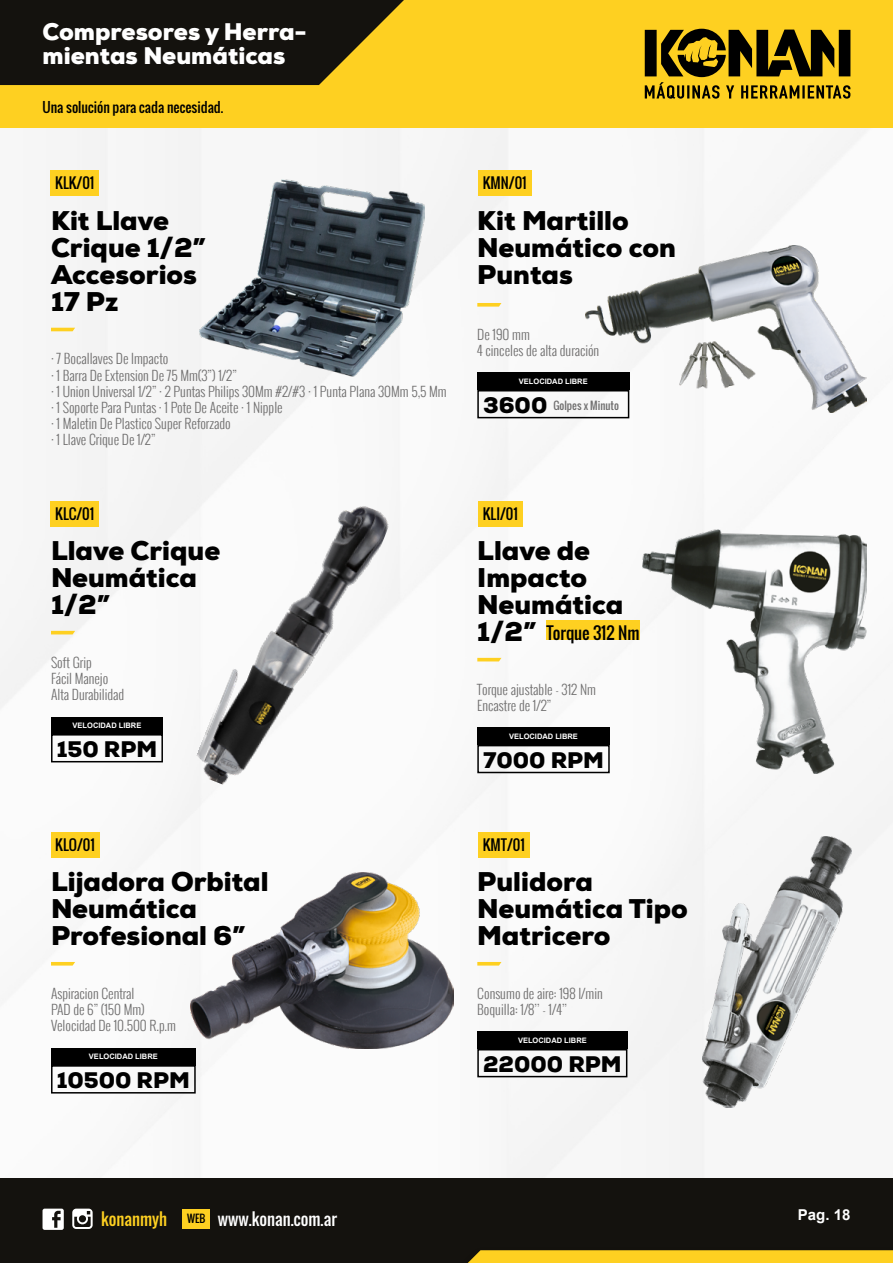
<style>
.page{position:relative;width:893px;height:1263px;background:#fff}
.page>*{position:absolute;margin:0;border:0;box-sizing:border-box;transform-origin:0 0}
.t1{font:900 27px/27px "Nexa";color:#000}
.t2{font:900 24px/24px "Nexa";color:#fff}
.t3{font:900 22.5px "Nexa";color:#000}
.t4{font:16.5px "Oswald";color:#fff}
.t5{font:16.5px "Oswald";color:#000}
.t6{font:700 15px "Arial";color:#fff}
.t7{font:14.25px "Oswald";color:#000}
.t8{font:300 13.5px/16.2px "Oswald";color:#706f6f}
.t9{font:13.5px "Oswald";color:#000}
.t10{font:10.5px "Oswald";color:#706f6f}
.t11{font:700 7.5px "Arial";color:#fff}
.s1{color:#fed021}
.s2{font-size:10.5px;color:#000}
</style>
<div class="page">
<img style="left:0;top:128px;width:893px;height:1050px">
<div style="left:0;top:0;width:893px;height:128px;background:#fed021"></div>
<svg style="left:0;top:0;width:404px;height:85px;background:#2b250f"></svg>
<div style="left:0;top:1178px;width:893px;height:85px;background:#14120e"></div>
<svg style="left:645px;top:29px;width:205px;height:70px"></svg>
<svg style="left:468px;top:1250px;width:425px;height:13px;background:#f6c920"></svg>
<svg style="left:43px;top:1208px;width:21px;height:22px"></svg>
<svg style="left:72px;top:1208px;width:21px;height:21px"></svg>
<div style="left:182px;top:1209px;width:28px;height:20px;background:#fed021"></div>
<img style="left:585px;top:246px;width:282px;height:167px">
<div style="left:478px;top:171px;width:53px;height:25px;background:#fed021"></div>
<svg style="left:477px;top:303px;width:24px;height:4px"></svg>
<div style="left:477px;top:390px;width:152px;height:28px;border:2px solid #000"></div>
<div style="left:477px;top:373px;width:152px;height:17px;background:#000"></div>
<img style="left:190px;top:503px;width:200px;height:293px">
<div style="left:51px;top:501px;width:48px;height:25px;background:#fed021"></div>
<svg style="left:51px;top:631px;width:24px;height:3px"></svg>
<div style="left:51px;top:734px;width:112px;height:28px;border:2px solid #000"></div>
<div style="left:51px;top:717px;width:112px;height:17px;background:#000"></div>
<img style="left:642px;top:530px;width:225px;height:243px">
<div style="left:478px;top:501px;width:45px;height:25px;background:#fed021"></div>
<svg style="left:477px;top:658px;width:24px;height:3px"></svg>
<div style="left:477px;top:745px;width:133px;height:28px;border:2px solid #000"></div>
<div style="left:477px;top:728px;width:133px;height:17px;background:#000"></div>
<img style="left:190px;top:873px;width:264px;height:175px">
<div style="left:51px;top:832px;width:48px;height:25px;background:#fed021"></div>
<svg style="left:51px;top:962px;width:24px;height:3px"></svg>
<div style="left:51px;top:1065px;width:145px;height:28px;border:2px solid #000"></div>
<div style="left:51px;top:1048px;width:145px;height:17px;background:#000"></div>
<img style="left:702px;top:837px;width:149px;height:270px">
<div style="left:478px;top:832px;width:52px;height:25px;background:#fed021"></div>
<svg style="left:477px;top:962px;width:24px;height:3px"></svg>
<div style="left:477px;top:1049px;width:150px;height:28px;border:2px solid #000"></div>
<div style="left:477px;top:1032px;width:150px;height:17px;background:#000"></div>
<img style="left:199px;top:179px;width:225px;height:198px">
<div style="left:51px;top:171px;width:48px;height:25px;background:#fed021"></div>
<svg style="left:51px;top:328px;width:24px;height:3px"></svg>
<div style="left:546px;top:621px;width:93px;height:19px;background:#fed021"></div>
<h2 class="t2" style="left:43px;top:19px;width:266px">Compresores y Herra&shy;mientas Neumáticas</h2>
<p class="t9" style="left:43px;top:97px;width:182px">Una solución para cada necesidad.</p>
<p class="t7" style="left:55px;top:173px;width:41px">KLK/01</p>
<h1 class="t1" style="left:51px;top:207px;width:156px">Kit Llave<br>Crique 1/2”<br>Accesorios<br>17 Pz</h1>
<p class="t8" style="left:51px;top:351px;width:397px">· 7 Bocallaves De Impacto<br>· 1 Barra De Extension De 75 Mm(3”) 1/2”<br>· 1 Union Universal 1/2” · 2 Puntas Philips 30Mm #2/#3 · 1 Punta Plana 30Mm 5,5 Mm · 1 Soporte Para Puntas · 1 Pote De Aceite · 1 Nipple<br>· 1 Maletin De Plastico Super Reforzado<br>· 1 Llave Crique De 1/2”</p>
<p class="t7" style="left:55px;top:503px;width:41px">KLC/01</p>
<h1 class="t1" style="left:51px;top:537px;width:171px">Llave Crique<br>Neumática<br>1/2”</h1>
<p class="t8" style="left:51px;top:654px;width:75px">Soft Grip<br>Fácil Manejo<br>Alta Durabilidad</p>
<p class="t11" style="left:73px;top:721px;width:70px">VELOCIDAD LIBRE</p>
<h3 class="t3" style="left:57px;top:734px;width:102px">150 RPM</h3>
<p class="t7" style="left:55px;top:834px;width:41px">KLO/01</p>
<h1 class="t1" style="left:51px;top:868px;width:219px">Lijadora Orbital<br>Neumática<br>Profesional 6”</h1>
<p class="t8" style="left:51px;top:985px;width:126px">Aspiracion Central<br>PAD de 6” (150 Mm)<br>Velocidad De 10.500 R.p.m</p>
<h3 class="t3" style="left:57px;top:1065px;width:135px">10500 RPM</h3>
<p class="t11" style="left:89px;top:1052px;width:70px">VELOCIDAD LIBRE</p>
<p class="t7" style="left:483px;top:173px;width:45px">KMN/01</p>
<h1 class="t1" style="left:477px;top:207px;width:200px">Kit Martillo<br>Neumático con<br>Puntas</h1>
<p class="t8" style="left:477px;top:326px;width:123px">De 190 mm<br>4 cinceles de alta duración</p>
<p class="t11" style="left:519px;top:377px;width:70px">VELOCIDAD LIBRE</p>
<p class="t10" style="left:553px;top:398px;width:67px">Golpes x Minuto</p>
<h3 class="t3" style="left:483px;top:390px;width:66px">3600</h3>
<p class="t7" style="left:483px;top:503px;width:37px">KLI/01</p>
<h1 class="t1" style="left:477px;top:537px;width:148px">Llave de<br>Impacto<br>Neumática<br>1/2”</h1>
<p class="t5" style="left:546px;top:621px;width:95px">Torque 312 Nm</p>
<p class="t8" style="left:477px;top:681px;width:120px">Torque ajustable - 312 Nm<br>Encastre de 1/2”</p>
<p class="t11" style="left:509px;top:731px;width:70px">VELOCIDAD LIBRE</p>
<h3 class="t3" style="left:483px;top:745px;width:122px">7000 RPM</h3>
<p class="t7" style="left:483px;top:834px;width:44px">KMT/01</p>
<h1 class="t1" style="left:477px;top:868px;width:212px">Pulidora<br>Neumática Tipo<br>Matricero</h1>
<p class="t8" style="left:477px;top:985px;width:127px">Consumo de aire: 198 l/min<br>Boquilla: 1/8’’ - 1/4’’</p>
<h3 class="t3" style="left:483px;top:1049px;width:140px">22000 RPM</h3>
<p class="t11" style="left:518px;top:1035px;width:70px">VELOCIDAD LIBRE</p>
<p class="t4" style="left:101px;top:1206px;width:237px"><span class="s1">konanmyh</span> <span class="s2">WEB</span> www.konan.com.ar</p>
<p class="t6" style="left:798px;top:1204px;width:54px">Pag. 18</p>
</div>
